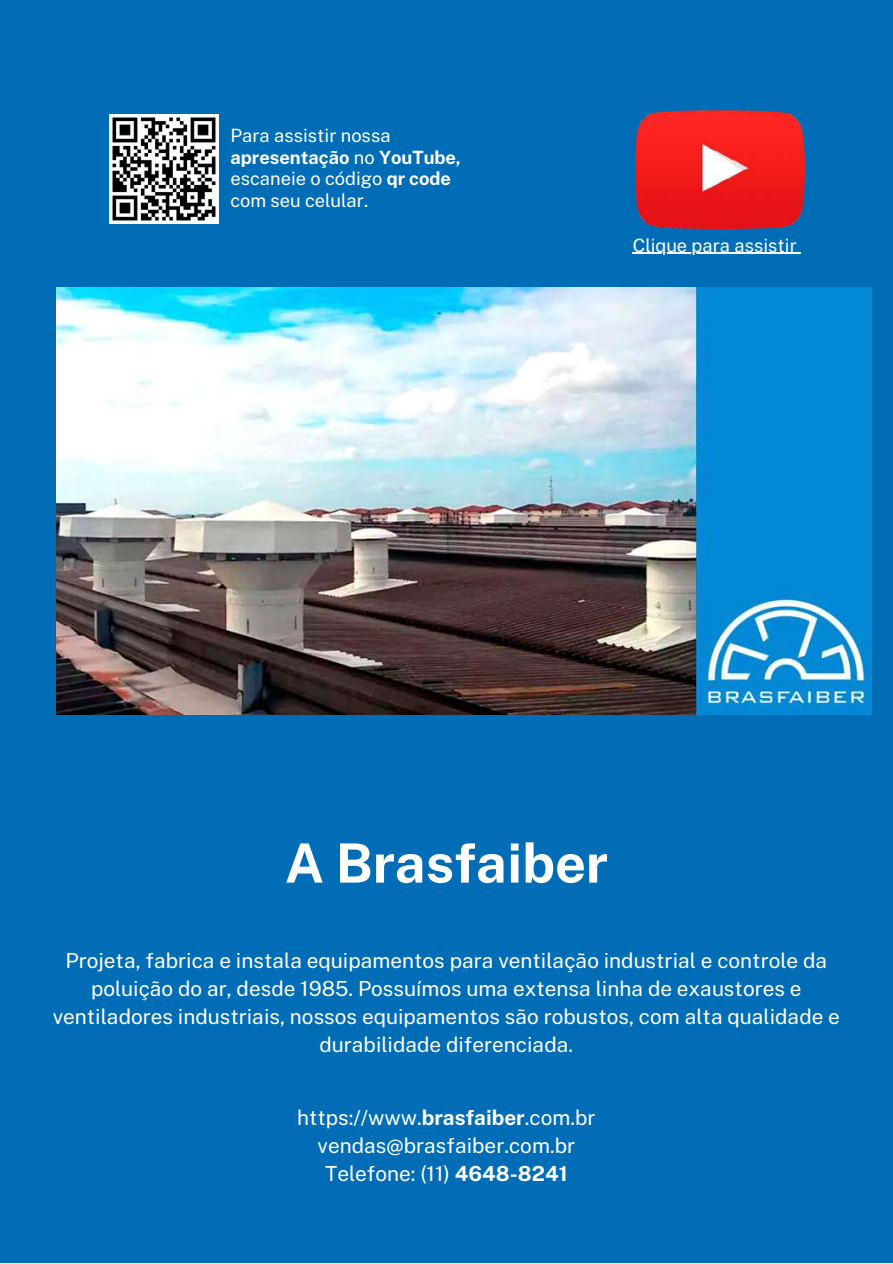
<style>
.page{position:relative;width:893px;height:1264px;background:#fff}
.page>*{position:absolute;margin:0;border:0;box-sizing:border-box;transform-origin:0 0}
.t1{font:700 54.15px "Public Sans";color:#fff}
.t2{font:20.85px/28px "Public Sans";color:#fff;text-align:center}
.t3{font:18.3px/21.3px "Public Sans";color:#fff}
.s1{font-weight:700}
</style>
<div class="page">
<div style="left:0;top:0;width:892px;height:1262px;background:#016db6"></div>
<img style="left:56px;top:287px;width:815px;height:427px">
<img style="left:109px;top:115px;width:109px;height:109px">
<img style="left:635px;top:109px;width:170px;height:121px">
<hr style="left:632px;top:253px;width:164px;height:1px;background:#fff">
<p class="t3" style="left:230px;top:125px;width:232px">Para assistir nossa <span class="s1">apresentação</span> no <span class="s1">YouTube, </span>escaneie o código <span class="s1">qr code </span>com seu celular.</p>
<p class="t3" style="left:632px;top:234px;width:166px">Clique para assistir</p>
<h1 class="t1" style="left:285px;top:831px;width:324px">A Brasfaiber</h1>
<p class="t2" style="left:53px;top:945px;width:788px">Projeta, fabrica e instala equipamentos para ventilação industrial e controle da poluição do ar, desde 1985. Possuímos uma extensa linha de exaustores e ventiladores industriais, nossos equipamentos são robustos, com alta qualidade e durabilidade diferenciada.</p>
<p class="t2" style="left:297px;top:1103px;width:300px">https://www.<span class="s1">brasfaiber</span>.com.br vendas@brasfaiber.com.br<br>Telefone: (11) <span class="s1">4648-8241</span></p>
</div>
